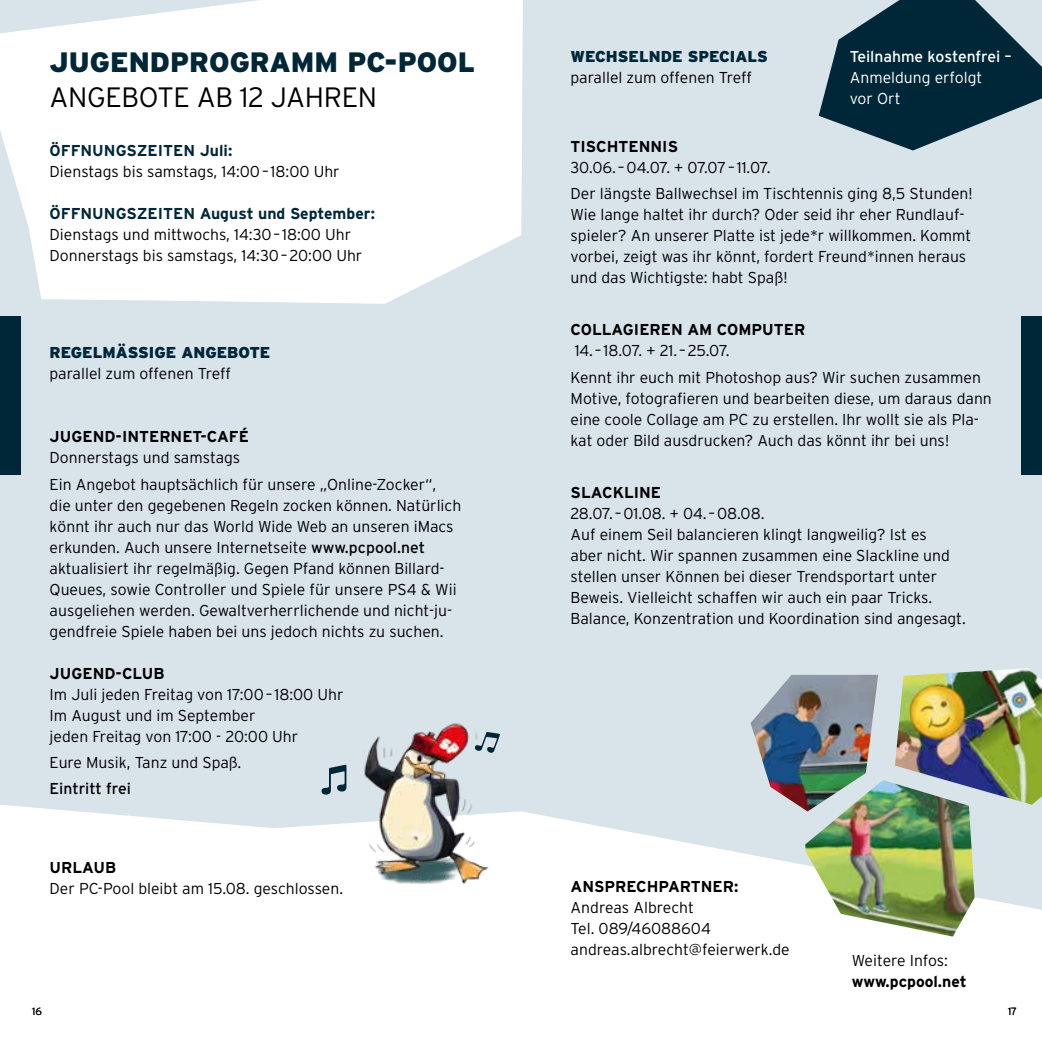
<style>
.page{position:relative;width:1042px;height:1042px;background:#d8e3ea}
.page>*{position:absolute;margin:0;border:0;box-sizing:border-box;transform-origin:0 0}
.t1{font:900 28px "Interstate";color:#002738}
.t2{font:300 28px "Interstate";letter-spacing:-.01em;color:#000}
.t3{font:300 15.75px/21px "Interstate";color:#000}
.t4{font:700 15.75px "Interstate";color:#000}
.t5{font:700 15.75px "Interstate";color:#002738}
.t6{font:900 15.75px "Interstate";color:#002738}
.t7{font:300 15.75px/21px "Interstate";color:#fff}
.t8{font:15.75px "Interstate";color:#fff}
.t9{font:15.75px "Interstate";color:#000}
.t10{font:300 10.5px "Interstate";color:#000}
.s1{font-weight:400}
</style>
<div class="page">
<svg style="left:0;top:0;width:523px;height:304px;background:#fbfcfd"></svg>
<svg style="left:0;top:805px;width:1042px;height:237px;background:#fbfcfc"></svg>
<img style="left:364px;top:723px;width:127px;height:180px">
<svg style="left:321px;top:765px;width:25px;height:29px"></svg>
<svg style="left:474px;top:732px;width:26px;height:21px"></svg>
<img style="left:894px;top:668px;width:148px;height:137px">
<img style="left:805px;top:780px;width:169px;height:156px">
<img style="left:750px;top:675px;width:128px;height:136px">
<div style="left:1021px;top:316px;width:21px;height:159px;background:#002738"></div>
<div style="left:0;top:316px;width:20px;height:159px;background:#002738"></div>
<svg style="left:819px;top:0;width:223px;height:150px"></svg>
<h1 class="t1" style="left:50px;top:46px;width:427px">JUGENDPROGRAMM PC-POOL</h1>
<h1 class="t2" style="left:50px;top:82px;width:329px">ANGEBOTE AB 12 JAHREN</h1>
<p class="t5" style="left:50px;top:142px;width:184px">ÖFFNUNGSZEITEN Juli:</p>
<p class="t3" style="left:50px;top:161px;width:292px">Dienstags bis samstags, 14:00– 18:00 Uhr</p>
<p class="t5" style="left:50px;top:205px;width:327px">ÖFFNUNGSZEITEN August und September:</p>
<p class="t3" style="left:50px;top:224px;width:314px">Dienstags und mittwochs, 14:30– 18:00 Uhr<br>Donnerstags bis samstags, 14:30–20:00 Uhr</p>
<p class="t6" style="left:50px;top:344px;width:222px">REGELMÄSSIGE ANGEBOTE</p>
<p class="t3" style="left:50px;top:363px;width:183px">parallel zum offenen Treff</p>
<p class="t4" style="left:50px;top:428px;width:201px">JUGEND-INTERNET-CAFÉ</p>
<p class="t3" style="left:50px;top:444px;width:388px;line-height:26.2px">Donnerstags und samstags<br>Ein Angebot hauptsächlich für unsere „Online-Zocker“,</p>
<p class="t3" style="left:50px;top:494px;width:413px">die unter den gegebenen Regeln zocken können. Natürlich könnt ihr auch nur das World Wide Web an unseren iMacs erkunden. Auch unsere Internetseite <span class="s1">www.pcpool.net </span>aktualisiert ihr regelmäßig. Gegen Pfand können Billard-Queues, sowie Controller und Spiele für unsere PS4 &amp; Wii ausgeliehen werden. Gewaltverherrlichende und nicht-ju&shy;gendfreie Spiele haben bei uns jedoch nichts zu suchen.</p>
<p class="t4" style="left:50px;top:664px;width:116px">JUGEND-CLUB</p>
<p class="t3" style="left:50px;top:683px;width:295px">Im Juli jeden Freitag von 17:00– 18:00 Uhr<br>Im August und im September<br>jeden Freitag von 17:00 - 20:00 Uhr</p>
<p class="t3" style="left:50px;top:751px;width:193px">Eure Musik, Tanz und Spaß.</p>
<p class="t9" style="left:50px;top:780px;width:83px">Eintritt frei</p>
<p class="t4" style="left:50px;top:858px;width:68px">URLAUB</p>
<p class="t3" style="left:50px;top:877px;width:295px">Der PC-Pool bleibt am 15.08. geschlossen.</p>
<p class="t10" style="left:32px;top:1005px;width:11px">16</p>
<p class="t6" style="left:570px;top:48px;width:199px">WECHSELNDE SPECIALS</p>
<p class="t3" style="left:570px;top:67px;width:183px">parallel zum offenen Treff</p>
<p class="t8" style="left:850px;top:48px;width:164px">Teilnahme kostenfrei –</p>
<p class="t7" style="left:850px;top:67px;width:134px">Anmeldung erfolgt vor Ort</p>
<p class="t4" style="left:570px;top:137px;width:109px">TISCHTENNIS</p>
<p class="t3" style="left:570px;top:154px;width:403px;line-height:26.2px">30.06. –04.07. + 07.07– 11.07.<br>Der längste Ballwechsel im Tischtennis ging 8,5 Stunden!</p>
<p class="t3" style="left:570px;top:204px;width:402px">Wie lange haltet ihr durch? Oder seid ihr eher Rundlauf&shy;spieler? An unserer Platte ist jede*r willkommen. Kommt vorbei, zeigt was ihr könnt, fordert Freund*innen heraus und das Wichtigste: habt Spaß!</p>
<p class="t4" style="left:570px;top:321px;width:236px">COLLAGIEREN AM COMPUTER</p>
<p class="t3" style="left:570px;top:337px;width:412px;line-height:26.2px">14. – 18.07. + 21. –25.07.<br>Kennt ihr euch mit Photoshop aus? Wir suchen zusammen</p>
<p class="t3" style="left:570px;top:387px;width:423px">Motive, fotografieren und bearbeiten diese, um daraus dann eine coole Collage am PC zu erstellen. Ihr wollt sie als Pla&shy;kat oder Bild ausdrucken? Auch das könnt ihr bei uns!</p>
<p class="t4" style="left:570px;top:484px;width:92px">SLACKLINE</p>
<p class="t3" style="left:570px;top:503px;width:397px">28.07. –01.08. + 04. –08.08.<br>Auf einem Seil balancieren klingt langweilig? Ist es<br>aber nicht. Wir spannen zusammen eine Slackline und stellen unser Können bei dieser Trendsportart unter Beweis. Vielleicht schaffen wir auch ein paar Tricks.<br>Balance, Konzentration und Koordination sind angesagt.</p>
<p class="t4" style="left:570px;top:877px;width:169px">ANSPRECHPARTNER:</p>
<p class="t3" style="left:570px;top:897px;width:221px">Andreas Albrecht<br>Tel. 089/46088604 andreas.albrecht@feierwerk.de</p>
<p class="t3" style="left:852px;top:949px;width:98px">Weitere Infos:</p>
<p class="t4" style="left:852px;top:972px;width:116px">www.pcpool.net</p>
<p class="t10" style="left:1008px;top:1005px;width:11px">17</p>
</div>
